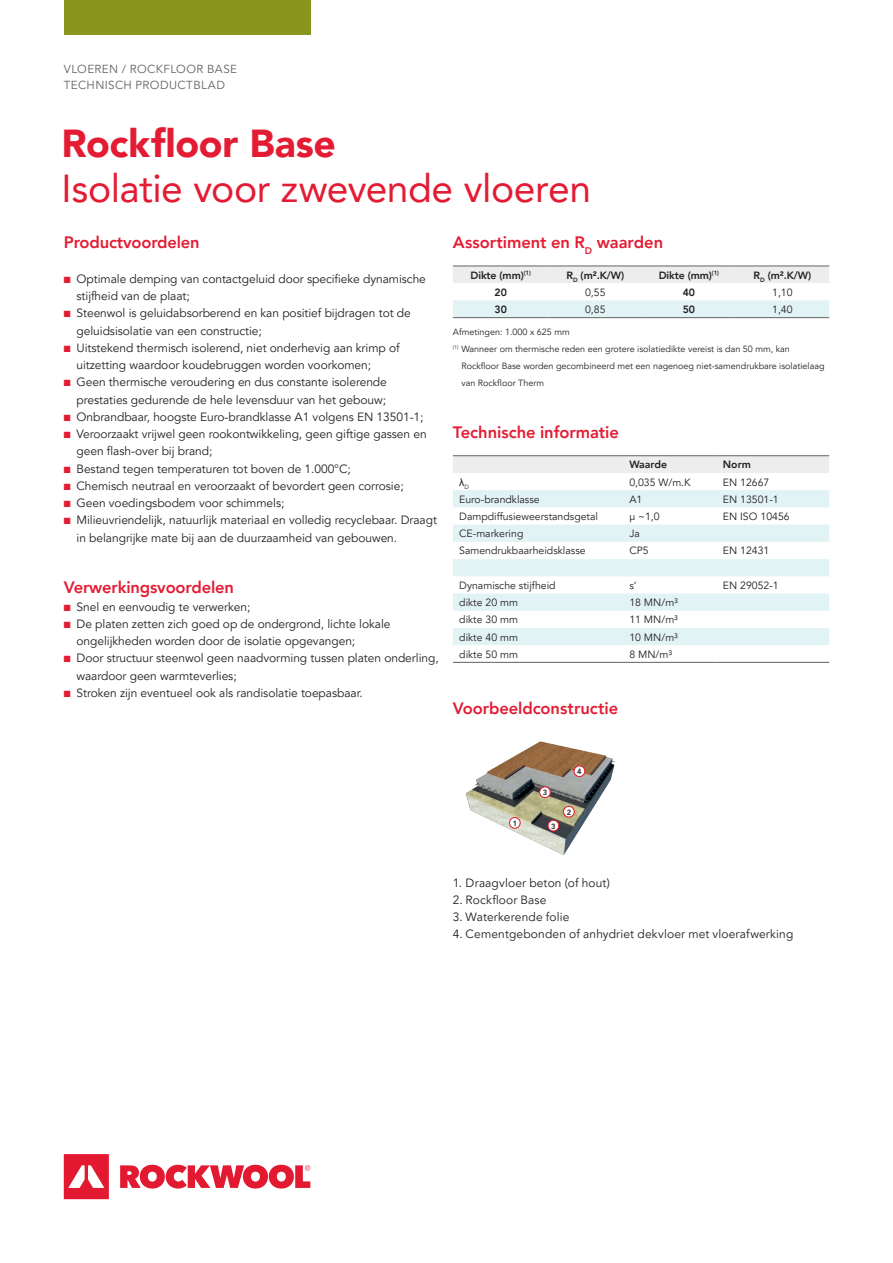
<style>
.page{position:relative;width:893px;height:1263px;background:#fff}
.page>*{position:absolute;margin:0;border:0;box-sizing:border-box;transform-origin:0 0}
.t1{font:39px "Avenir LT Pro";letter-spacing:-.01em;color:#e31c33}
.t2{font:900 39px "Avenir LT Pro";letter-spacing:-.005em;color:#e31c33}
.t3{font:800 16.5px "Avenir LT Pro";letter-spacing:-.005em;color:#e31c33}
.t4{font:12px/17.2px "Avenir LT Pro";letter-spacing:-.005em;color:#231f20}
.t5{font:12px "Avenir LT Pro";letter-spacing:.015em;color:#231f20}
.t6{font:11.7px/16.5px "Avenir LT Pro";letter-spacing:.035em;color:#636366}
.t7{font:10.5px "Avenir LT Pro";color:#231f20}
.t8{font:800 10.5px "Avenir LT Pro";letter-spacing:-.01em;color:#231f20}
.t9{font:10.5px "Arial";color:#231f20}
.t10{font:9px "Avenir LT Pro";color:#231f20}
.t11{font:800 7.5px "Avenir LT Pro";color:#231f20}
.s1{color:#e31c33}
</style>
<div class="page">
<svg style="left:453px;top:267px;width:376px;height:50px"></svg>
<hr style="left:453px;top:266px;width:96px;height:1px;background:#636366">
<hr style="left:549px;top:266px;width:93px;height:1px;background:#636366">
<hr style="left:642px;top:266px;width:94px;height:1px;background:#636366">
<hr style="left:736px;top:266px;width:93px;height:1px;background:#636366">
<hr style="left:453px;top:317px;width:96px;height:1px;background:#636366">
<hr style="left:549px;top:317px;width:93px;height:1px;background:#636366">
<hr style="left:642px;top:317px;width:94px;height:1px;background:#636366">
<hr style="left:736px;top:317px;width:93px;height:1px;background:#636366">
<div style="left:64px;top:0;width:246px;height:34px;background:#8a951e"></div>
<svg style="left:64px;top:1154px;width:246px;height:45px"></svg>
<img style="left:465px;top:741px;width:150px;height:114px">
<div style="left:574px;top:766px;width:11px;height:10px;background:#fff;border-radius:50%"></div>
<div style="left:574px;top:765px;width:11px;height:12px;border:1px solid #e21931;border-radius:50%"></div>
<div style="left:563px;top:806px;width:11px;height:11px;background:#fff;border-radius:50%"></div>
<div style="left:563px;top:806px;width:12px;height:11px;border:1px solid #e21931;border-radius:50%"></div>
<div style="left:540px;top:787px;width:10px;height:10px;background:#fff;border-radius:50%"></div>
<div style="left:539px;top:786px;width:12px;height:12px;border:1px solid #e21931;border-radius:50%"></div>
<div style="left:509px;top:817px;width:11px;height:11px;background:#fff;border-radius:50%"></div>
<div style="left:509px;top:817px;width:11px;height:11px;border:1px solid #e21931;border-radius:50%"></div>
<div style="left:548px;top:820px;width:11px;height:11px;background:#fff;border-radius:50%"></div>
<div style="left:548px;top:820px;width:11px;height:11px;border:1px solid #e21931;border-radius:50%"></div>
<svg style="left:453px;top:456px;width:376px;height:189px"></svg>
<hr style="left:453px;top:455px;width:170px;height:1px;background:#636366">
<hr style="left:623px;top:455px;width:93px;height:1px;background:#636366">
<hr style="left:716px;top:455px;width:113px;height:1px;background:#636366">
<hr style="left:453px;top:662px;width:170px;height:1px;background:#636366">
<hr style="left:623px;top:662px;width:93px;height:1px;background:#636366">
<hr style="left:716px;top:662px;width:113px;height:1px;background:#636366">
<p class="t6" style="left:64px;top:61px;width:175px">VLOEREN / ROCKFLOOR BASE<br>TECHNISCH PRODUCTBLAD</p>
<h1 class="t2" style="left:62px;top:120px;width:276px">Rockfloor Base</h1>
<h1 class="t1" style="left:62px;top:165px;width:531px">Isolatie voor zwevende vloeren</h1>
<h2 class="t3" style="left:64px;top:233px;width:137px">Productvoordelen</h2>
<p class="t4" style="left:77px;top:270px;width:351px;text-indent:-13px"><span class="s1">■</span> Optimale demping van contactgeluid door specifieke dynamische stijfheid van de plaat;</p>
<p class="t4" style="left:77px;top:305px;width:336px;text-indent:-13px"><span class="s1">■</span> Steenwol is geluidabsorberend en kan positief bijdragen tot de geluidsisolatie van een constructie;</p>
<p class="t4" style="left:77px;top:339px;width:325px;text-indent:-13px"><span class="s1">■</span> Uitstekend thermisch isolerend, niet onderhevig aan krimp of uitzetting waardoor koudebruggen worden voorkomen;</p>
<p class="t4" style="left:64px;top:374px;width:325px;text-align:right"><span class="s1">■</span> Geen thermische veroudering en dus constante isolerende prestaties gedurende de hele levensduur van het gebouw;</p>
<p class="t4" style="left:64px;top:408px;width:361px"><span class="s1">■</span> Onbrandbaar, hoogste Euro-brandklasse A1 volgens EN 13501-1;</p>
<p class="t4" style="left:77px;top:426px;width:352px;text-indent:-13px"><span class="s1">■</span> Veroorzaakt vrijwel geen rookontwikkeling, geen giftige gassen en geen flash-over bij brand;</p>
<p class="t4" style="left:64px;top:460px;width:288px"><span class="s1">■</span> Bestand tegen temperaturen tot boven de 1.000°C;</p>
<p class="t4" style="left:64px;top:477px;width:341px"><span class="s1">■</span> Chemisch neutraal en veroorzaakt of bevordert geen corrosie;</p>
<p class="t4" style="left:64px;top:495px;width:222px"><span class="s1">■</span> Geen voedingsbodem voor schimmels;</p>
<p class="t4" style="left:77px;top:512px;width:362px;text-indent:-13px"><span class="s1">■</span> Milieuvriendelijk, natuurlijk materiaal en volledig recyclebaar. Draagt in belangrijke mate bij aan de duurzaamheid van gebouwen.</p>
<h2 class="t3" style="left:64px;top:578px;width:172px">Verwerkingsvoordelen</h2>
<p class="t4" style="left:64px;top:598px;width:188px"><span class="s1">■</span> Snel en eenvoudig te verwerken;</p>
<p class="t4" style="left:77px;top:615px;width:315px;text-indent:-13px"><span class="s1">■</span> De platen zetten zich goed op de ondergrond, lichte lokale ongelijkheden worden door de isolatie opgevangen;</p>
<p class="t4" style="left:77px;top:650px;width:364px;text-indent:-13px"><span class="s1">■</span> Door structuur steenwol geen naadvorming tussen platen onderling, waardoor geen warmteverlies;</p>
<p class="t4" style="left:64px;top:684px;width:301px"><span class="s1">■</span> Stroken zijn eventueel ook als randisolatie toepasbaar.</p>
<h2 class="t3" style="left:453px;top:233px;width:212px">Assortiment en R<sub>D</sub> waarden</h2>
<p class="t8" style="left:470px;top:269px;width:62px">Dikte (mm)<sup>(1)</sup></p>
<p class="t8" style="left:566px;top:269px;width:59px">R<sub>D</sub> (m².K/W)</p>
<p class="t8" style="left:659px;top:269px;width:62px">Dikte (mm)<sup>(1)</sup></p>
<p class="t8" style="left:754px;top:269px;width:59px">R<sub>D</sub> (m².K/W)</p>
<p class="t8" style="left:494px;top:286px;width:14px">20</p>
<p class="t7" style="left:585px;top:286px;width:22px">0,55</p>
<p class="t8" style="left:683px;top:286px;width:14px">40</p>
<p class="t7" style="left:772px;top:286px;width:22px">1,10</p>
<p class="t8" style="left:494px;top:303px;width:14px">30</p>
<p class="t7" style="left:585px;top:303px;width:22px">0,85</p>
<p class="t8" style="left:683px;top:303px;width:14px">50</p>
<p class="t7" style="left:772px;top:303px;width:22px">1,40</p>
<p class="t10" style="left:453px;top:326px;width:118px">Afmetingen: 1.000 x 625 mm</p>
<p class="t10" style="left:453px;top:343px;width:338px"><sup>(1)</sup> Wanneer om thermische reden een grotere isolatiedikte vereist is dan 50 mm, kan</p>
<p class="t10" style="left:461px;top:361px;width:365px">Rockfloor Base worden gecombineerd met een nagenoeg niet-samendrukbare isolatielaag</p>
<p class="t10" style="left:461px;top:378px;width:84px">van Rockfloor Therm</p>
<h2 class="t3" style="left:453px;top:423px;width:167px">Technische informatie</h2>
<p class="t8" style="left:629px;top:458px;width:39px">Waarde</p>
<p class="t8" style="left:723px;top:458px;width:30px">Norm</p>
<p class="t9" style="left:459px;top:475px;width:11px">λ<sub>D</sub></p>
<p class="t7" style="left:629px;top:476px;width:63px">0,035 W/m.K</p>
<p class="t7" style="left:723px;top:476px;width:48px">EN 12667</p>
<p class="t7" style="left:459px;top:493px;width:82px">Euro-brandklasse</p>
<p class="t7" style="left:629px;top:493px;width:15px">A1</p>
<p class="t7" style="left:723px;top:493px;width:57px">EN 13501-1</p>
<p class="t7" style="left:459px;top:510px;width:140px">Dampdiffusieweerstandsgetal</p>
<p class="t7" style="left:629px;top:510px;width:32px">μ ~1,0</p>
<p class="t7" style="left:723px;top:510px;width:68px">EN ISO 10456</p>
<p class="t7" style="left:459px;top:527px;width:66px">CE-markering</p>
<p class="t7" style="left:629px;top:527px;width:12px">Ja</p>
<p class="t7" style="left:459px;top:545px;width:128px">Samendrukbaarheidsklasse</p>
<p class="t7" style="left:629px;top:545px;width:21px">CP5</p>
<p class="t7" style="left:723px;top:545px;width:48px">EN 12431</p>
<p class="t7" style="left:459px;top:579px;width:98px">Dynamische stijfheid</p>
<p class="t7" style="left:629px;top:579px;width:9px">s‘</p>
<p class="t7" style="left:723px;top:579px;width:57px">EN 29052-1</p>
<p class="t7" style="left:459px;top:596px;width:60px">dikte 20 mm</p>
<p class="t7" style="left:629px;top:596px;width:50px">18 MN/m³</p>
<p class="t7" style="left:459px;top:613px;width:60px">dikte 30 mm</p>
<p class="t7" style="left:629px;top:613px;width:50px">11 MN/m³</p>
<p class="t7" style="left:459px;top:631px;width:60px">dikte 40 mm</p>
<p class="t7" style="left:629px;top:631px;width:50px">10 MN/m³</p>
<p class="t7" style="left:459px;top:648px;width:60px">dikte 50 mm</p>
<p class="t7" style="left:629px;top:648px;width:44px">8 MN/m³</p>
<h2 class="t3" style="left:453px;top:699px;width:167px">Voorbeeldconstructie</h2>
<p class="t11" style="left:513px;top:819px;width:6px">1</p>
<p class="t11" style="left:543px;top:788px;width:6px">3</p>
<p class="t11" style="left:551px;top:821px;width:6px">3</p>
<p class="t11" style="left:577px;top:767px;width:6px">4</p>
<p class="t11" style="left:567px;top:807px;width:6px">2</p>
<p class="t4" style="left:453px;top:874px;width:159px">1. Draagvloer beton (of hout)</p>
<p class="t5" style="left:453px;top:893px;width:95px">2. Rockfloor Base</p>
<p class="t4" style="left:453px;top:909px;width:118px">3. Waterkerende folie</p>
<p class="t4" style="left:453px;top:926px;width:342px">4. Cementgebonden of anhydriet dekvloer met vloerafwerking</p>
</div>
